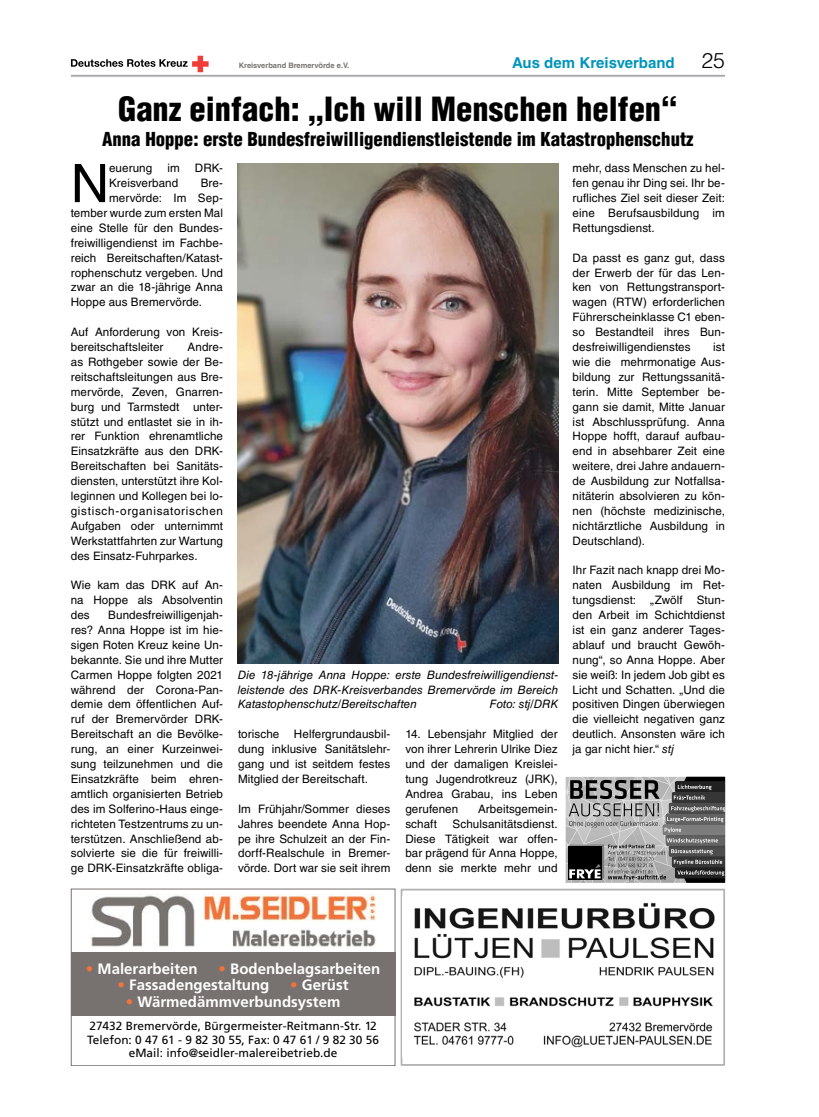
<style>
.page{position:relative;width:819px;height:1117px;background:#fff}
.page>*{position:absolute;margin:0;border:0;box-sizing:border-box;transform-origin:0 0}
.t1{font:53.12px "Helvetica LT Std";color:#000}
.t2{font:900 condensed 32.5px "Helvetica LT Std";color:#000}
.t3{font:300 21.25px "Helvetica LT Std";color:#000}
.t4{font:900 condensed 18.75px "Helvetica LT Std";color:#000}
.t5{font:700 15px "Frutiger LT Std";color:#fff}
.t6{font:700 15px "Helvetica LT Std";color:#0095bc}
.t7{font:11.88px/13.1px "Frutiger LT Std";color:#000;text-align:center}
.t8{font:11.62px/14.9px "Helvetica LT Std";letter-spacing:.005em;color:#000;text-align:justify}
.t9{font:italic 11.62px/14.9px "Helvetica LT Std";color:#000;text-align:justify}
.t10{font:700 7.5px "Helvetica LT Std";color:#787370}
.s1{font-style:italic}
.s2{color:#f57238}
</style>
<div class="page">
<img style="left:238px;top:163px;width:320px;height:500px">
<img style="left:91px;top:893px;width:285px;height:53px">
<div style="left:71px;top:951px;width:324px;height:64px;background:#77726f"></div>
<div style="left:71px;top:888px;width:324px;height:177px;border:1px solid #77726f"></div>
<svg style="left:400px;top:888px;width:325px;height:177px"></svg>
<img style="left:403px;top:896px;width:319px;height:161px">
<svg style="left:565px;top:776px;width:160px;height:107px;background:#828282"></svg>
<svg style="left:71px;top:56px;width:137px;height:16px"></svg>
<p class="t10" style="left:239px;top:60px;width:112px">Kreisverband Bremervörde e.V.</p>
<p class="t6" style="left:512px;top:54px;width:164px">Aus dem Kreisverband</p>
<h3 class="t3" style="left:701px;top:48px;width:25px">25</h3>
<h2 class="t2" style="left:118px;top:89px;width:560px">Ganz einfach: „Ich will Menschen helfen“</h2>
<h3 class="t4" style="left:102px;top:127px;width:593px">Anna Hoppe: erste Bundesfreiwilligendienstleistende im Katastrophenschutz</h3>
<h1 class="t1" style="left:71px;top:153px;width:40px">N</h1>
<p class="t8" style="left:109px;top:161px;width:45px">euerung</p>
<p class="t8" style="left:167px;top:161px;width:14px">im</p>
<p class="t8" style="left:195px;top:161px;width:30px">DRK-</p>
<p class="t8" style="left:572px;top:161px;width:154px">mehr, dass Menschen zu hel&shy;fen genau ihr Ding sei. Ihr be&shy;rufliches Ziel seit dieser Zeit: eine Berufsausbildung im Rettungsdienst.</p>
<p class="t8" style="left:572px;top:250px;width:154px">Da passt es ganz gut, dass der Erwerb der für das Len&shy;ken von Rettungstransport&shy;wagen (RTW) erforderlichen Führerscheinklasse C1 eben&shy;so Bestandteil ihres Bun&shy;desfreiwilligendienstes</p>
<p class="t8" style="left:109px;top:176px;width:71px">Kreisverband</p>
<p class="t8" style="left:201px;top:176px;width:24px">Bre-</p>
<p class="t8" style="left:109px;top:190px;width:115px">mervörde: Im Sep-</p>
<p class="t8" style="left:71px;top:205px;width:154px">tember wurde zum ersten Mal</p>
<p class="t8" style="left:71px;top:220px;width:154px">eine Stelle für den Bundes-</p>
<p class="t8" style="left:71px;top:235px;width:154px">freiwilligendienst im Fachbe-</p>
<p class="t8" style="left:71px;top:250px;width:154px">reich Bereitschaften/Katast-</p>
<p class="t8" style="left:71px;top:265px;width:154px">rophenschutz vergeben. Und</p>
<p class="t8" style="left:71px;top:280px;width:154px">zwar an die 18-jährige Anna</p>
<p class="t8" style="left:71px;top:295px;width:133px">Hoppe aus Bremervörde.</p>
<p class="t8" style="left:71px;top:324px;width:154px">Auf Anforderung von Kreis&shy;bereitschaftsleiter</p>
<p class="t8" style="left:71px;top:339px;width:154px;text-indent:117px">Andre&shy;as Rothgeber sowie der Be&shy;reitschaftsleitungen aus Bre&shy;mervörde, Zeven, Gnarren&shy;burg und Tarmstedt unter&shy;stützt und entlastet sie in ih&shy;rer Funktion ehrenamtliche Einsatzkräfte aus den DRK-Bereitschaften bei Sanitäts&shy;diensten, unterstützt ihre Kol&shy;leginnen und Kollegen bei lo&shy;gistisch-organisatorischen Aufgaben oder unternimmt Werkstattfahrten zur Wartung des Einsatz-Fuhrparkes.</p>
<p class="t8" style="left:71px;top:577px;width:154px">Wie kam das DRK auf An&shy;na Hoppe als Absolventin des</p>
<p class="t8" style="left:572px;top:339px;width:154px;text-indent:140px">ist wie die mehrmonatige Aus&shy;bildung zur Rettungssanitä&shy;terin. Mitte September be&shy;gann sie damit, Mitte Januar ist Abschlussprüfung. Anna Hoppe hofft, darauf aufbau&shy;end in absehbarer Zeit eine weitere, drei Jahre andauern&shy;de Ausbildung zur Notfallsa&shy;nitäterin absolvieren zu kön&shy;nen (höchste medizinische, nichtärztliche Ausbildung in Deutschland).</p>
<p class="t8" style="left:572px;top:562px;width:154px">Ihr Fazit nach knapp drei Mo&shy;naten Ausbildung im Ret&shy;tungsdienst: „Zwölf Stun&shy;den Arbeit im Schichtdienst ist ein ganz anderer Tages&shy;ablauf und braucht Gewöh&shy;nung“, so Anna Hoppe. Aber sie weiß: In jedem Job gibt es Licht und Schatten. „Und die positiven Dingen überwiegen die vielleicht negativen ganz deutlich. Ansonsten wäre ich ja gar nicht hier.“ <span class="s1">stj</span></p>
<p class="t8" style="left:71px;top:607px;width:154px;text-indent:37px">Bundesfreiwilligenjah&shy;res? Anna Hoppe ist im hie&shy;sigen Roten Kreuz keine Un&shy;bekannte. Sie und ihre Mutter Carmen Hoppe folgten 2021 während der Corona-Pan&shy;demie dem öffentlichen Auf&shy;ruf der Bremervörder DRK-Bereitschaft an die Bevölke&shy;rung, an einer Kurzeinwei&shy;sung teilzunehmen und die Einsatzkräfte beim ehren&shy;amtlich organisierten Betrieb des im Solferino-Haus einge&shy;richteten Testzentrums zu un&shy;terstützen. Anschließend ab&shy;solvierte sie die für freiwilli&shy;ge DRK-Einsatzkräfte obliga-</p>
<p class="t9" style="left:238px;top:667px;width:322px">Die 18-jährige Anna Hoppe: erste Bundesfreiwilligendienst&shy;leistende des DRK-Kreisverbandes Bremervörde im Bereich Katastophenschutz/Bereitschaften</p>
<p class="t9" style="left:489px;top:696px;width:70px">Foto: stj/DRK</p>
<p class="t8" style="left:238px;top:726px;width:154px">torische Helfergrundausbil&shy;dung inklusive Sanitätslehr&shy;gang und ist seitdem festes Mitglied der Bereitschaft.</p>
<p class="t8" style="left:238px;top:801px;width:154px">Im Frühjahr/Sommer dieses Jahres beendete Anna Hop&shy;pe ihre Schulzeit an der Fin&shy;dorff-Realschule in Bremer&shy;vörde. Dort war sie seit ihrem</p>
<p class="t8" style="left:405px;top:726px;width:154px">14. Lebensjahr Mitglied der von ihrer Lehrerin Ulrike Diez und der damaligen Kreislei&shy;tung Jugendrotkreuz (JRK), Andrea Grabau, ins Leben gerufenen</p>
<p class="t8" style="left:478px;top:801px;width:81px">Arbeitsgemein-</p>
<p class="t8" style="left:405px;top:815px;width:154px;text-indent:47px">Schulsanitätsdienst.<br>Diese Tätigkeit war offen&shy;bar prägend für Anna Hoppe, denn sie merkte mehr und</p>
<p class="t8" style="left:405px;top:815px;width:33px">schaft</p>
<p class="t5" style="left:86px;top:959px;width:113px"><span class="s2">•</span> Malerarbeiten</p>
<p class="t5" style="left:218px;top:959px;width:163px"><span class="s2">•</span> Bodenbelagsarbeiten</p>
<p class="t5" style="left:118px;top:976px;width:153px"><span class="s2">•</span> Fassadengestaltung</p>
<p class="t5" style="left:290px;top:976px;width:60px"><span class="s2">•</span> Gerüst</p>
<p class="t5" style="left:126px;top:993px;width:216px"><span class="s2">•</span> Wärmedämmverbundsystem</p>
<p class="t7" style="left:87px;top:1019px;width:293px">27432 Bremervörde, Bürgermeister-Reitmann-Str. 12<br>Telefon: 0 47 61 - 9 82 30 55, Fax: 0 47 61 / 9 82 30 56 eMail: info@seidler-malereibetrieb.de</p>
</div>
